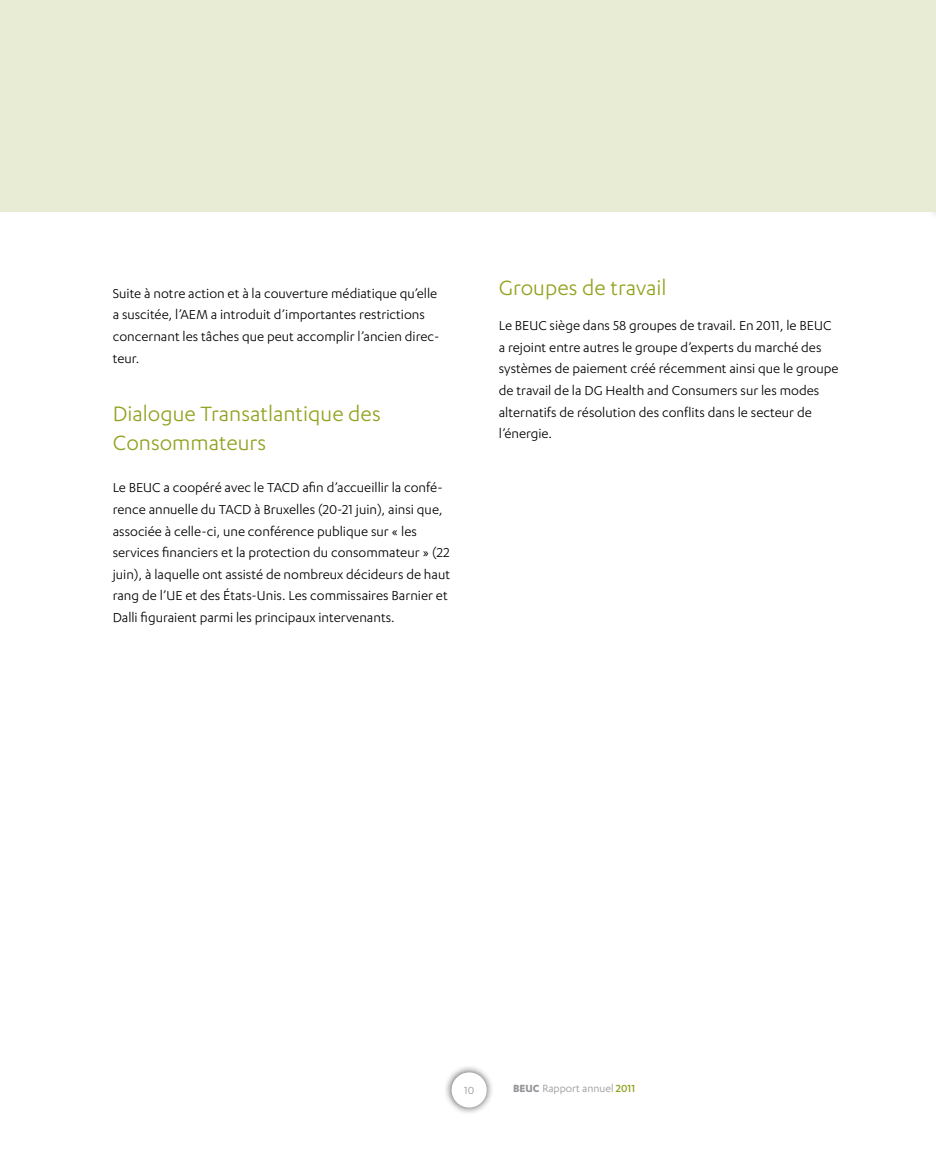
<style>
.page{position:relative;width:936px;height:1149px;background:#fff}
.page>*{position:absolute;margin:0;border:0;box-sizing:border-box;transform-origin:0 0}
.t1{font:24px/28.8px "Karbon";color:#94a220}
.t2{font:15px/21.6px "Karbon";color:#000}
.t3{font:12px "Karbon";color:#939598}
.s1{font-weight:700}
.s2{font-weight:500;color:#94a220}
</style>
<div class="page">
<svg style="left:935px;top:0;width:1px;height:215px"></svg>
<div style="left:0;top:0;width:935px;height:212px;background:#e9ecd5"></div>
<div style="left:444px;top:1064px;width:50px;height:51px;background:#000;opacity:.75"></div>
<div style="left:451px;top:1071px;width:35px;height:36px;background:#fff;border-radius:50%"></div>
<p class="t2" style="left:113px;top:282px;width:328px">Suite à notre action et à la couverture médiatique qu’elle a suscitée, l’AEM a introduit d’importantes restrictions concernant les tâches que peut accomplir l’ancien direc&shy;teur.</p>
<h1 class="t1" style="left:113px;top:398px;width:269px">Dialogue Transatlantique des<br>Consommateurs</h1>
<p class="t2" style="left:113px;top:476px;width:339px">Le BEUC a coopéré avec le TACD afin d’accueillir la confé&shy;rence annuelle du TACD à Bruxelles (20-21 juin), ainsi que, associée à celle-ci, une conférence publique sur « les services financiers et la protection du consommateur » (22 juin), à laquelle ont assisté de nombreux décideurs de haut rang de l’UE et des États-Unis. Les commissaires Barnier et Dalli figuraient parmi les principaux intervenants.</p>
<h1 class="t1" style="left:499px;top:272px;width:169px">Groupes de travail</h1>
<p class="t2" style="left:499px;top:314px;width:341px">Le BEUC siège dans 58 groupes de travail. En 2011, le BEUC a rejoint entre autres le groupe d’experts du marché des systèmes de paiement créé récemment ainsi que le groupe de travail de la DG Health and Consumers sur les modes alternatifs de résolution des conflits dans le secteur de l’énergie.</p>
<p class="t3" style="left:464px;top:1083px;width:12px">10</p>
<p class="t3" style="left:513px;top:1080px;width:124px"><span class="s1">BEUC</span> Rapport annuel <span class="s2">2011</span></p>
</div>
